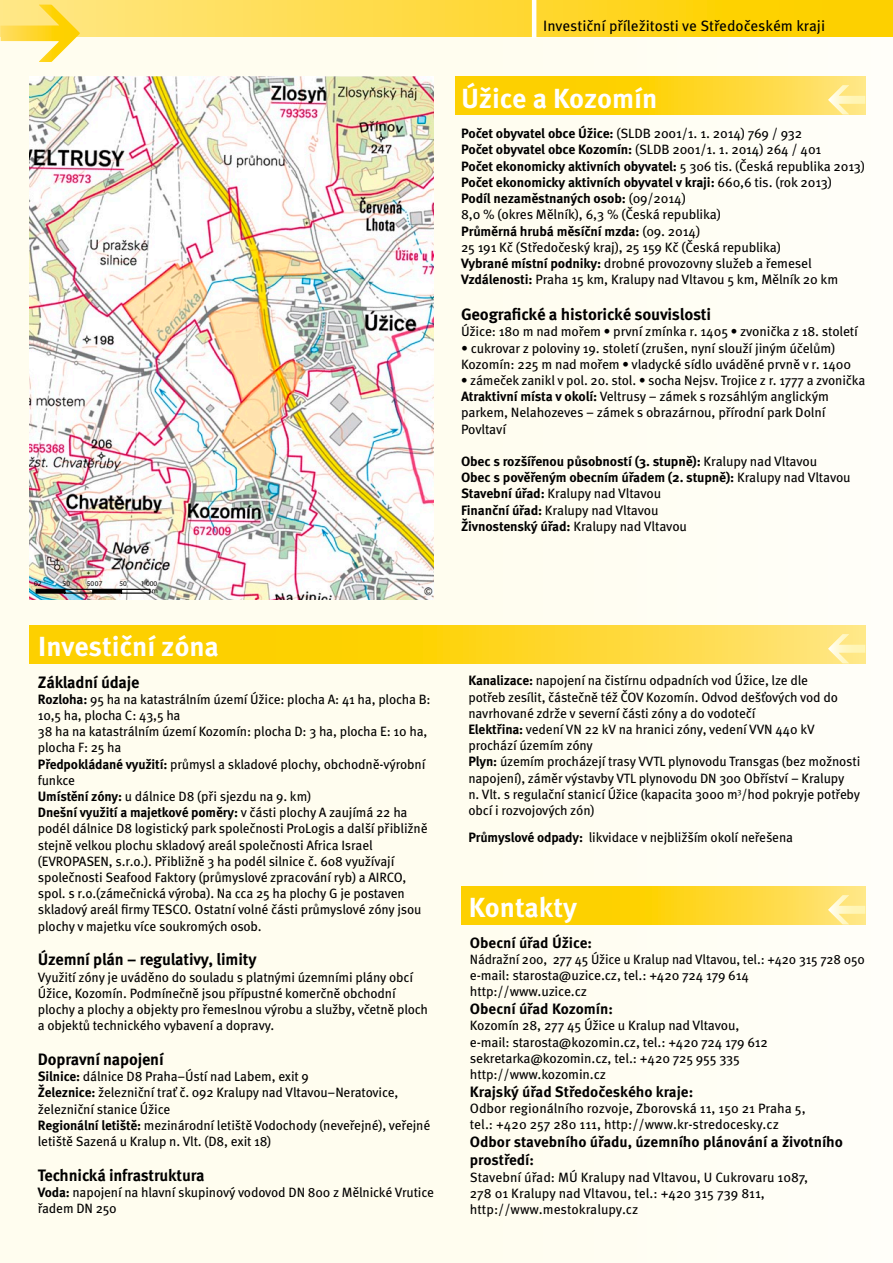
<style>
.page{position:relative;width:893px;height:1263px;background:#fffdf0}
.page>*{position:absolute;margin:0;border:0;box-sizing:border-box;transform-origin:0 0}
.t1{font:700 27.6px "Meta Pro";color:#fff}
.t2{font:700 16.5px "Meta Pro";letter-spacing:-.01em;color:#000}
.t3{font:700 15px/18px "Meta Pro";color:#000}
.t4{font:15px "Meta Pro";color:#000}
.t5{font:13.5px/16.2px "Meta Pro";letter-spacing:-.01em;color:#000}
.t6{font:700 13.5px/16.2px "Meta Pro";letter-spacing:-.01em;color:#000}
.t7{font:13.5px "Meta Pro";letter-spacing:-.01em;color:#000;scale:.96 1}
.t8{font:7.35px/7.1px "Myriad Pro";color:#000;text-align:right}
.s1{font-weight:700}
.s2{font-weight:400}
</style>
<div class="page">
<div style="left:0;top:0;width:893px;height:37px;background:linear-gradient(to right,#ffe687,#fece00)"></div>
<hr style="left:532px;top:0;width:4px;height:38px;background:#fff">
<img style="left:30px;top:76px;width:404px;height:523px">
<svg style="left:0;top:5px;width:80px;height:57px"></svg>
<svg style="left:455px;top:76px;width:410px;height:38px;background:#fed51d"></svg>
<svg style="left:30px;top:625px;width:835px;height:38px;background:#fed520"></svg>
<svg style="left:828px;top:85px;width:37px;height:30px"></svg>
<svg style="left:828px;top:634px;width:37px;height:29px"></svg>
<svg style="left:461px;top:886px;width:404px;height:38px;background:#fed51d"></svg>
<svg style="left:828px;top:895px;width:37px;height:29px"></svg>
<hr style="left:36px;top:589px;width:29px;height:4px;background:#000">
<div style="left:64px;top:589px;width:30px;height:5px;border:1px solid #000"></div>
<div style="left:36px;top:589px;width:29px;height:5px;border:1px solid #000"></div>
<hr style="left:93px;top:589px;width:28px;height:4px;background:#000">
<div style="left:121px;top:589px;width:30px;height:5px;border:1px solid #000"></div>
<div style="left:92px;top:589px;width:30px;height:5px;border:1px solid #000"></div>
<p class="t8" style="left:34px;top:580px;width:9px">02</p>
<p class="t8" style="left:63px;top:580px;width:9px">50</p>
<p class="t8" style="left:87px;top:580px;width:17px">5007</p>
<p class="t8" style="left:119px;top:580px;width:9px">50</p>
<p class="t8" style="left:141px;top:580px;width:18px">1 000 m</p>
<p class="t1" style="left:38px;top:628px;width:182px">Investiční zóna</p>
<p class="t2" style="left:38px;top:671px;width:103px">Základní údaje</p>
<p class="t5" style="left:38px;top:691px;width:394px"><span class="s1">Rozloha:</span> 95 ha na katastrálním území Úžice: plocha A: 41 ha, plocha B:<br>10,5 ha, plocha C: 43,5 ha</p>
<p class="t5" style="left:38px;top:724px;width:391px">38 ha na katastrálním území Kozomín: plocha D: 3 ha, plocha E: 10 ha, plocha F: 25 ha</p>
<p class="t5" style="left:38px;top:756px;width:389px"><span class="s1">Předpokládané využití:</span> průmysl a skladové plochy, obchodně-výrobní funkce</p>
<p class="t5" style="left:38px;top:789px;width:275px"><span class="s1">Umístění zóny:</span> u dálnice D8 (při sjezdu na 9. km)</p>
<p class="t6" style="left:38px;top:805px;width:371px">Dnešní využití a majetkové poměry: <span class="s2">v části plochy A zaujímá 22 ha</span></p>
<p class="t5" style="left:38px;top:821px;width:391px">podél dálnice D8 logistický park společnosti ProLogis a další přibližně</p>
<p class="t5" style="left:38px;top:837px;width:385px">stejně velkou plochu skladový areál společnosti Africa Israel (EVROPASEN, s.r.o.). Přibližně 3 ha podél silnice č. 608 využívají společnosti Seafood Faktory (průmyslové zpracování ryb) a AIRCO, spol. s r.o.(zámečnická výroba). Na cca 25 ha plochy G je postaven skladový areál firmy TESCO. Ostatní volné části průmyslové zóny jsou plochy v majetku více soukromých osob.</p>
<p class="t2" style="left:38px;top:949px;width:220px">Územní plán – regulativy, limity</p>
<p class="t5" style="left:38px;top:969px;width:392px">Využití zóny je uváděno do souladu s platnými územními plány obcí Úžice, Kozomín. Podmínečně jsou přípustné komerčně obchodní plochy a plochy a objekty pro řemeslnou výrobu a služby, včetně ploch a objektů technického vybavení a dopravy.</p>
<p class="t2" style="left:38px;top:1049px;width:127px">Dopravní napojení</p>
<p class="t5" style="left:38px;top:1069px;width:273px"><span class="s1">Silnice:</span> dálnice D8 Praha–Ústí nad Labem, exit 9</p>
<p class="t5" style="left:38px;top:1085px;width:362px"><span class="s1">Železnice:</span> železniční trať č. 092 Kralupy nad Vltavou–Neratovice, železniční stanice Úžice</p>
<p class="t5" style="left:38px;top:1117px;width:394px"><span class="s1">Regionální letiště:</span> mezinárodní letiště Vodochody (neveřejné), veřejné letiště Sazená u Kralup n. Vlt. (D8, exit 18)</p>
<p class="t2" style="left:38px;top:1165px;width:168px">Technická infrastruktura</p>
<p class="t5" style="left:38px;top:1185px;width:398px"><span class="s1">Voda:</span> napojení na hlavní skupinový vodovod DN 800 z Mělnické Vrutice řadem DN 250</p>
<p class="t4" style="left:543px;top:16px;width:283px">Investiční příležitosti ve Středočeském kraji</p>
<p class="t1" style="left:461px;top:81px;width:198px">Úžice a Kozomín</p>
<p class="t5" style="left:461px;top:126px;width:343px"><span class="s1">Počet obyvatel obce Úžice:</span> (SLDB 2001/1. 1. 2014) 769 / 932</p>
<p class="t5" style="left:461px;top:142px;width:362px"><span class="s1">Počet obyvatel obce Kozomín:</span> (SLDB 2001/1. 1. 2014) 264 / 401</p>
<p class="t6" style="left:461px;top:158px;width:405px">Počet ekonomicky aktivních obyvatel: <span class="s2">5 306 tis. (Česká republika 2013)</span></p>
<p class="t6" style="left:461px;top:175px;width:372px">Počet ekonomicky aktivních obyvatel v kraji: <span class="s2">660,6 tis. (rok 2013)</span></p>
<p class="t6" style="left:461px;top:191px;width:226px">Podíl nezaměstnaných osob: <span class="s2">(09/2014)</span></p>
<p class="t5" style="left:461px;top:207px;width:261px">8,0 % (okres Mělník), 6,3 % (Česká republika)</p>
<p class="t6" style="left:461px;top:223px;width:241px">Průměrná hrubá měsíční mzda: <span class="s2">(09. 2014)</span></p>
<p class="t5" style="left:461px;top:239px;width:321px">25 191 Kč (Středočeský kraj), 25 159 Kč (Česká republika)</p>
<p class="t5" style="left:461px;top:256px;width:352px"><span class="s1">Vybrané místní podniky:</span> drobné provozovny služeb a řemesel</p>
<p class="t5" style="left:461px;top:272px;width:379px"><span class="s1">Vzdálenosti:</span> Praha 15 km, Kralupy nad Vltavou 5 km, Mělník 20 km</p>
<p class="t2" style="left:461px;top:304px;width:252px">Geografické a historické souvislosti</p>
<p class="t5" style="left:461px;top:324px;width:398px">Úžice: 180 m nad mořem <span class="s1">•</span> první zmínka r. 1405 <span class="s1">•</span> zvonička z 18. století</p>
<p class="t5" style="left:461px;top:340px;width:391px">• cukrovar z poloviny 19. století (zrušen, nyní slouží jiným účelům)<br>Kozomín: 225 m nad mořem <span class="s1">•</span> vladycké sídlo uváděné prvně v r. 1400</p>
<p class="t5" style="left:461px;top:373px;width:406px"><span class="s1">•</span> zámeček zanikl v pol. 20. stol. <span class="s1">•</span> socha Nejsv. Trojice z r. 1777 a zvonička</p>
<p class="t5" style="left:461px;top:389px;width:369px"><span class="s1">Atraktivní místa v okolí:</span> Veltrusy – zámek s rozsáhlým anglickým parkem, Nelahozeves – zámek s obrazárnou, přírodní park Dolní<br>Povltaví</p>
<p class="t6" style="left:461px;top:454px;width:391px">Obec s rozšířenou působností (3. stupně): <span class="s2">Kralupy nad Vltavou<br></span>Obec s pověřeným obecním úřadem (2. stupně): <span class="s2">Kralupy nad Vltavou</span></p>
<p class="t5" style="left:461px;top:486px;width:202px"><span class="s1">Stavební úřad:</span> Kralupy nad Vltavou</p>
<p class="t5" style="left:461px;top:502px;width:199px"><span class="s1">Finanční úřad:</span> Kralupy nad Vltavou</p>
<p class="t6" style="left:461px;top:518px;width:227px">Živnostenský úřad: <span class="s2">Kralupy nad Vltavou</span></p>
<p class="t5" style="left:468px;top:673px;width:371px"><span class="s1">Kanalizace:</span> napojení na čistírnu odpadních vod Úžice, lze dle potřeb zesílit, částečně též ČOV Kozomín. Odvod dešťových vod do navrhované zdrže v severní části zóny a do vodotečí</p>
<p class="t5" style="left:468px;top:722px;width:348px"><span class="s1">Elektřina:</span> vedení VN 22 kV na hranici zóny, vedení VVN 440 kV prochází územím zóny</p>
<p class="t5" style="left:468px;top:754px;width:393px"><span class="s1">Plyn:</span> územím procházejí trasy VVTL plynovodu Transgas (bez možnosti napojení), záměr výstavby VTL plynovodu DN 300 Obříství – Kralupy<br>n. Vlt. s regulační stanicí Úžice (kapacita 3000 m<sup>3</sup>/hod pokryje potřeby obcí i rozvojových zón)</p>
<p class="t5" style="left:468px;top:829px;width:326px"><span class="s1">Průmyslové odpady:</span> likvidace v nejbližším okolí neřešena</p>
<p class="t1" style="left:469px;top:890px;width:110px">Kontakty</p>
<p class="t3" style="left:470px;top:934px;width:124px">Obecní úřad Úžice:</p>
<p class="t7" style="left:470px;top:951px;width:413px">Nádražní 200, 277 45 Úžice u Kralup nad Vltavou, tel.: +420 315 728 050</p>
<p class="t5" style="left:470px;top:968px;width:281px">e-mail: starosta@uzice.cz, tel.: +420 724 179 614</p>
<p class="t5" style="left:470px;top:984px;width:119px">http://www.uzice.cz</p>
<p class="t3" style="left:470px;top:1000px;width:145px">Obecní úřad Kozomín:</p>
<p class="t5" style="left:470px;top:1018px;width:271px">Kozomín 28, 277 45 Úžice u Kralup nad Vltavou,</p>
<p class="t5" style="left:470px;top:1034px;width:300px">e-mail: starosta@kozomin.cz, tel.: +420 724 179 612</p>
<p class="t5" style="left:470px;top:1050px;width:271px">sekretarka@kozomin.cz, tel.: +420 725 955 335</p>
<p class="t5" style="left:470px;top:1067px;width:138px">http://www.kozomin.cz</p>
<p class="t3" style="left:470px;top:1083px;width:225px">Krajský úřad Středočeského kraje:</p>
<p class="t5" style="left:470px;top:1101px;width:337px">Odbor regionálního rozvoje, Zborovská 11, 150 21 Praha 5,</p>
<p class="t5" style="left:470px;top:1117px;width:311px">tel.: +420 257 280 111, http://www.kr-stredocesky.cz</p>
<p class="t3" style="left:470px;top:1134px;width:375px">Odbor stavebního úřadu, územního plánování a životního prostředí:</p>
<p class="t5" style="left:470px;top:1169px;width:340px">Stavební úřad: MÚ Kralupy nad Vltavou, U Cukrovaru 1087,</p>
<p class="t5" style="left:470px;top:1185px;width:297px">278 01 Kralupy nad Vltavou, tel.: +420 315 739 811,</p>
<p class="t5" style="left:470px;top:1202px;width:170px">http://www.mestokralupy.cz</p>
</div>
